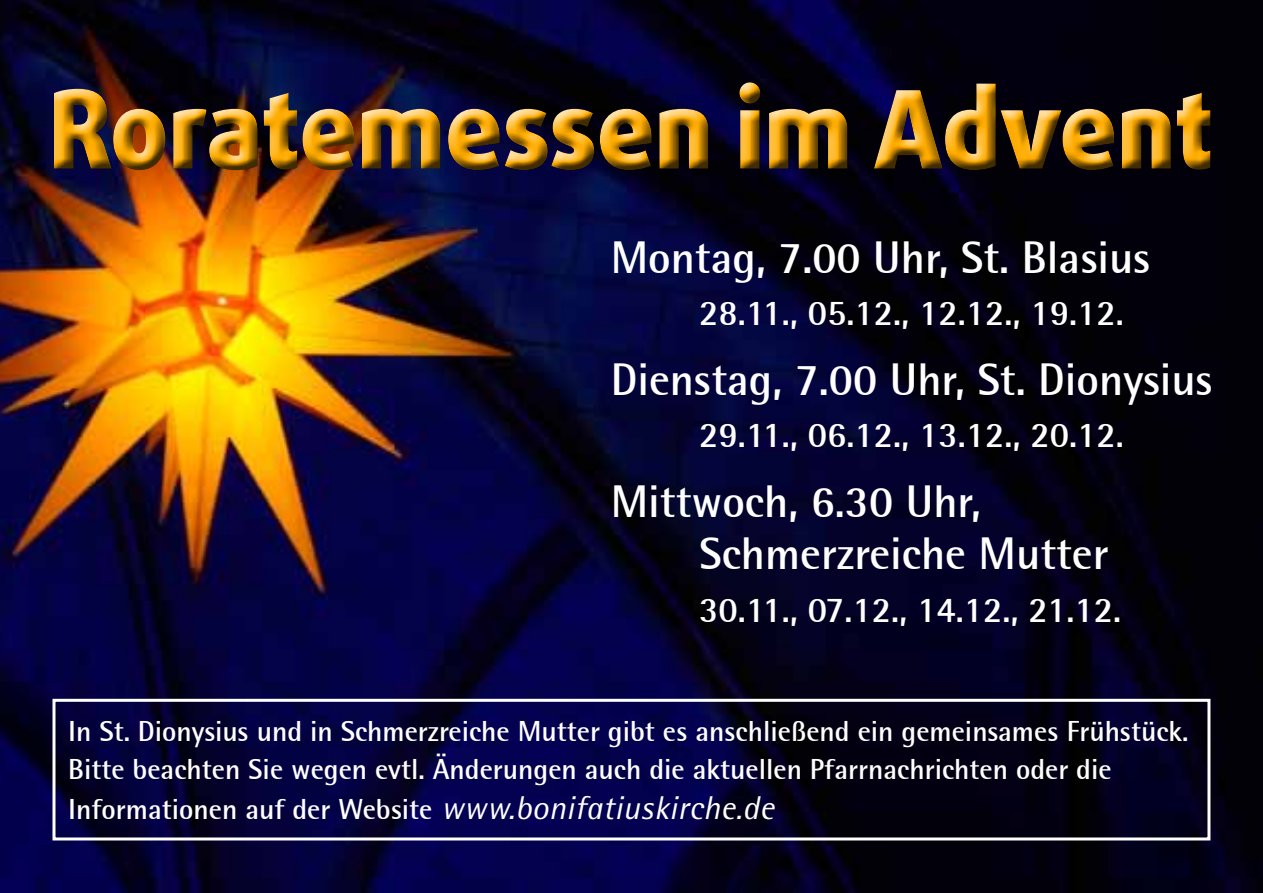
<style>
.page{position:relative;width:1263px;height:893px;background:#fff}
.page>*{position:absolute;margin:0;border:0;box-sizing:border-box;transform-origin:0 0}
.t1{font:700 45px/52.5px "Rotis Semi Sans";color:#fff}
.t2{font:700 36px "Rotis Semi Sans";color:#fff}
.t3{font:700 28.5px/39px "Rotis Semi Sans";color:#fff}
.s1{font-family:"Rotis Semi Sans Pro";font-weight:400;font-style:italic;font-size:33px}
</style>
<div class="page">
<img style="left:0;top:0;width:1263px;height:893px">
<div style="left:52px;top:699px;width:1158px;height:141px;border:3px solid #fff"></div>
<div style="left:52px;top:80px;width:1158px;height:91px;background:#000;opacity:.75"></div>
<h1 class="t1" style="left:611px;top:231px;width:542px">Montag, 7.00 Uhr, St. Blasius</h1>
<p class="t2" style="left:699px;top:291px;width:426px">28.11., 05.12., 12.12., 19.12.</p>
<h1 class="t1" style="left:611px;top:353px;width:604px">Dienstag, 7.00 Uhr, St. Dionysius</h1>
<p class="t2" style="left:699px;top:413px;width:426px">29.11., 06.12., 13.12., 20.12.</p>
<h1 class="t1" style="left:699px;top:475px;width:411px;text-indent:-89px">Mittwoch, 6.30 Uhr,<br>Schmerzreiche Mutter</h1>
<p class="t2" style="left:699px;top:588px;width:423px">30.11., 07.12., 14.12., 21.12.</p>
<p class="t3" style="left:68px;top:711px;width:1122px">In St. Dionysius und in Schmerzreiche Mutter gibt es anschließend ein gemeinsames Frühstück.<br>Bitte beachten Sie wegen evtl. Änderungen auch die aktuellen Pfarrnachrichten oder die<br>Informationen auf der Website <span class="s1">www.bonifatiuskirche.de</span></p>
</div>
